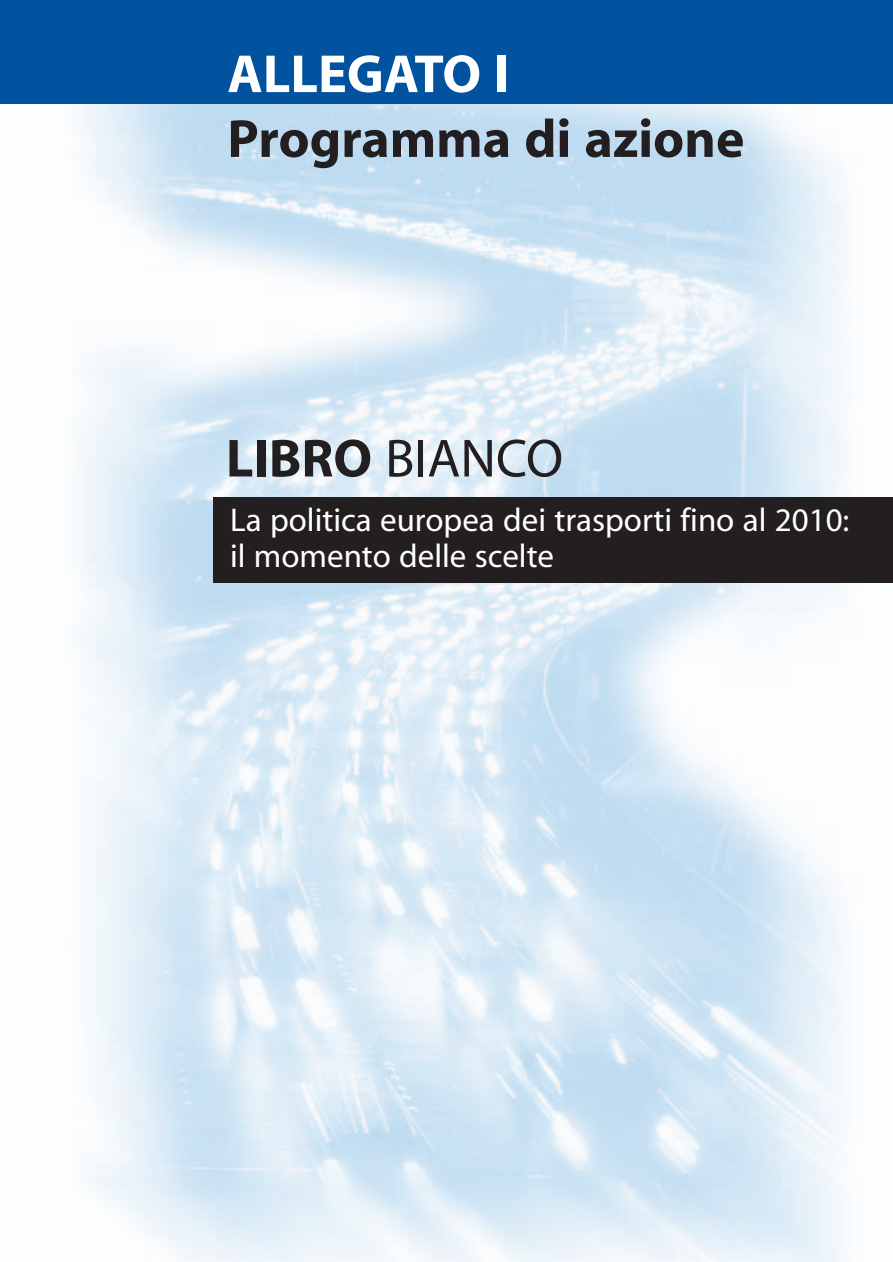
<style>
.page{position:relative;width:893px;height:1262px;background:#fff}
.page>*{position:absolute;margin:0;border:0;box-sizing:border-box;transform-origin:0 0}
.t1{font:700 54px "Myriad";color:#231f20}
.t2{font:54px "Myriad";color:#231f20}
.t3{font:700 54px "Myriad";color:#fff}
.t4{font:33px/36px "Myriad";color:#fff}
.s1{font-weight:700}
</style>
<div class="page">
<img style="left:0;top:103px;width:892px;height:1158px">
<div style="left:213px;top:497px;width:679px;height:86px;background:#231f20"></div>
<div style="left:0;top:0;width:892px;height:103px;background:#0153a0"></div>
<h1 class="t3" style="left:227px;top:54px;width:284px">ALLEGATO I</h1>
<h1 class="t1" style="left:227px;top:119px;width:518px">Programma di azione</h1>
<h1 class="t2" style="left:226px;top:438px;width:339px"><span class="s1">LIBRO</span> BIANCO</h1>
<p class="t4" style="left:230px;top:504px;width:620px">La politica europea dei trasporti fino al 2010: il momento delle scelte</p>
</div>
